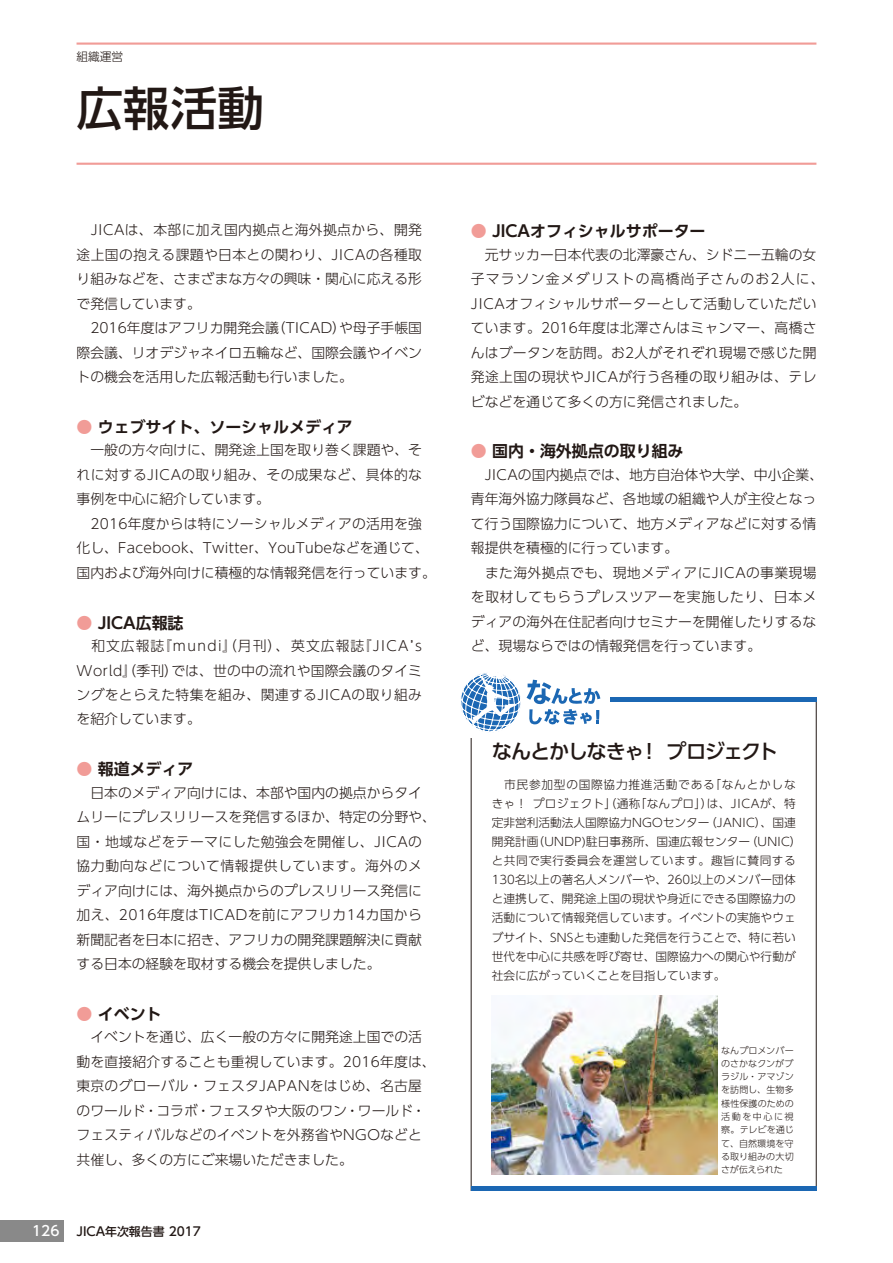
<style>
.page{position:relative;width:893px;height:1263px;background:#fff}
.page>*{position:absolute;margin:0;border:0;box-sizing:border-box;transform-origin:0 0}
.t1{font:500 46.8px "UD Shin Go Pro";color:#221815}
.t2{font:500 20.25px "UD Shin Go Pro";letter-spacing:-.07em;color:#221815}
.t3{font:700 15.9px "UD Shin Go Pro De";color:#221815}
.t4{font:300 13.8px/24.5px "UD Shin Go Pro";letter-spacing:.005em;color:#221815}
.t5{font:500 12.15px "UD Shin Go Pro";color:#221815}
.t6{font:300 11.7px/19.2px "UD Shin Go Pro";color:#221815}
.t7{font:300 9px/13.4px "UD Shin Go Pro";letter-spacing:.005em;color:#221815;text-align:justify}
.s1{color:#f19c97}
.s2{font-size:13.8px;color:#fff}
.s3{font-size:11.85px}
</style>
<div class="page">
<div style="left:471px;top:697px;width:345px;height:5px;background:#1b67b3"></div>
<div style="left:471px;top:1186px;width:345px;height:5px;background:#1b67b3"></div>
<hr style="left:77px;top:43px;width:739px;height:2px;background:#f19c97">
<hr style="left:77px;top:163px;width:739px;height:2px;background:#f19c97">
<div style="left:458px;top:672px;width:151px;height:65px;background:#fff"></div>
<svg style="left:461px;top:673px;width:139px;height:59px"></svg>
<img style="left:492px;top:995px;width:225px;height:179px">
<div style="left:0;top:1220px;width:64px;height:22px;background:#898989"></div>
<p class="t6" style="left:77px;top:47px;width:48px">組織運営</p>
<h1 class="t1" style="left:77px;top:70px;width:189px">広報活動</h1>
<p class="t4" style="left:77px;top:217px;width:347px">　JICAは、本部に加え国内拠点と海外拠点から、開発途上国の抱える課題や日本との関わり、JICAの各種取り組みなどを、さまざまな方々の興味・関心に応える形で発信しています。<br>　2016年度はアフリカ開発会議（TICAD）や母子手帳国際会議、リオデジャネイロ五輪など、国際会議やイベントの機会を活用した広報活動も行いました。</p>
<p class="t3" style="left:77px;top:414px;width:278px"><span class="s1">●</span> ウェブサイト、ソーシャルメディア</p>
<p class="t4" style="left:77px;top:437px;width:361px">　一般の方々向けに、開発途上国を取り巻く課題や、それに対するJICAの取り組み、その成果など、具体的な事例を中心に紹介しています。<br>　2016年度からは特にソーシャルメディアの活用を強化し、Facebook、Twitter、YouTubeなどを通じて、国内および海外向けに積極的な情報発信を行っています。</p>
<p class="t3" style="left:77px;top:609px;width:109px"><span class="s1">●</span> JICA広報誌</p>
<p class="t4" style="left:77px;top:633px;width:347px;text-align:justify">　和文広報誌『mundi』（月刊）、英文広報誌『JICA’s World』（季刊）では、世の中の流れや国際会議のタイミングをとらえた特集を組み、関連するJICAの取り組みを紹介しています。</p>
<p class="t3" style="left:77px;top:756px;width:118px"><span class="s1">●</span> 報道メディア</p>
<p class="t4" style="left:77px;top:780px;width:361px">　日本のメディア向けには、本部や国内の拠点からタイムリーにプレスリリースを発信するほか、特定の分野や、国・地域などをテーマにした勉強会を開催し、JICAの協力動向などについて情報提供しています。海外のメディア向けには、海外拠点からのプレスリリース発信に加え、2016年度はTICADを前にアフリカ14カ国から新聞記者を日本に招き、アフリカの開発課題解決に貢献する日本の経験を取材する機会を提供しました。</p>
<p class="t3" style="left:77px;top:1001px;width:87px"><span class="s1">●</span> イベント</p>
<p class="t4" style="left:77px;top:1024px;width:361px">　イベントを通じ、広く一般の方々に開発途上国での活動を直接紹介することも重視しています。2016年度は、東京のグローバル・フェスタJAPANをはじめ、名古屋のワールド・コラボ・フェスタや大阪のワン・ワールド・フェスティバルなどのイベントを外務省やNGOなどと共催し、多くの方にご来場いただきました。</p>
<p class="t5" style="left:32px;top:1221px;width:170px"><span class="s2">126</span> JICA<span class="s3">年次報告書</span> 2017</p>
<p class="t3" style="left:471px;top:218px;width:236px"><span class="s1">●</span> JICAオフィシャルサポーター</p>
<p class="t4" style="left:471px;top:242px;width:355px">　元サッカー日本代表の北澤豪さん、シドニー五輪の女子マラソン金メダリストの高橋尚子さんのお2人に、<br>JICAオフィシャルサポーターとして活動していただいています。2016年度は北澤さんはミャンマー、高橋さんはブータンを訪問。お2人がそれぞれ現場で感じた開発途上国の現状やJICAが行う各種の取り組みは、テレビなどを通じて多くの方に発信されました。</p>
<p class="t3" style="left:471px;top:438px;width:214px"><span class="s1">●</span> 国内・海外拠点の取り組み</p>
<p class="t4" style="left:471px;top:462px;width:354px">　JICAの国内拠点では、地方自治体や大学、中小企業、青年海外協力隊員など、各地域の組織や人が主役となって行う国際協力について、地方メディアなどに対する情報提供を積極的に行っています。<br>　また海外拠点でも、現地メディアにJICAの事業現場を取材してもらうプレスツアーを実施したり、日本メディアの海外在住記者向けセミナーを開催したりするなど、現場ならではの情報発信を行っています。</p>
<h2 class="t2" style="left:492px;top:735px;width:288px">なんとかしなきゃ！ プロジェクト</h2>
<p class="t6" style="left:492px;top:774px;width:311px">　市民参加型の国際協力推進活動である「なんとかしなきゃ！ プロジェクト」（通称「なんプロ」）は、JICAが、特定非営利活動法人国際協力NGOセンター（JANIC）、国連開発計画（UNDP)駐日事務所、国連広報センター（UNIC）と共同で実行委員会を運営しています。趣旨に賛同する<br>130名以上の著名人メンバーや、260以上のメンバー団体と連携して、開発途上国の現状や身近にできる国際協力の活動について情報発信しています。イベントの実施やウェブサイト、SNSとも連動した発信を行うことで、特に若い世代を中心に共感を呼び寄せ、国際協力への関心や行動が社会に広がっていくことを目指しています。</p>
<p class="t7" style="left:721px;top:1043px;width:74px">なんプロメンバーのさかなクンがブラジル・アマゾンを訪問し、生物多様性保護のための活動を中心に視察。テレビを通じて、自然環境を守る取り組みの大切さが伝えられた</p>
</div>
